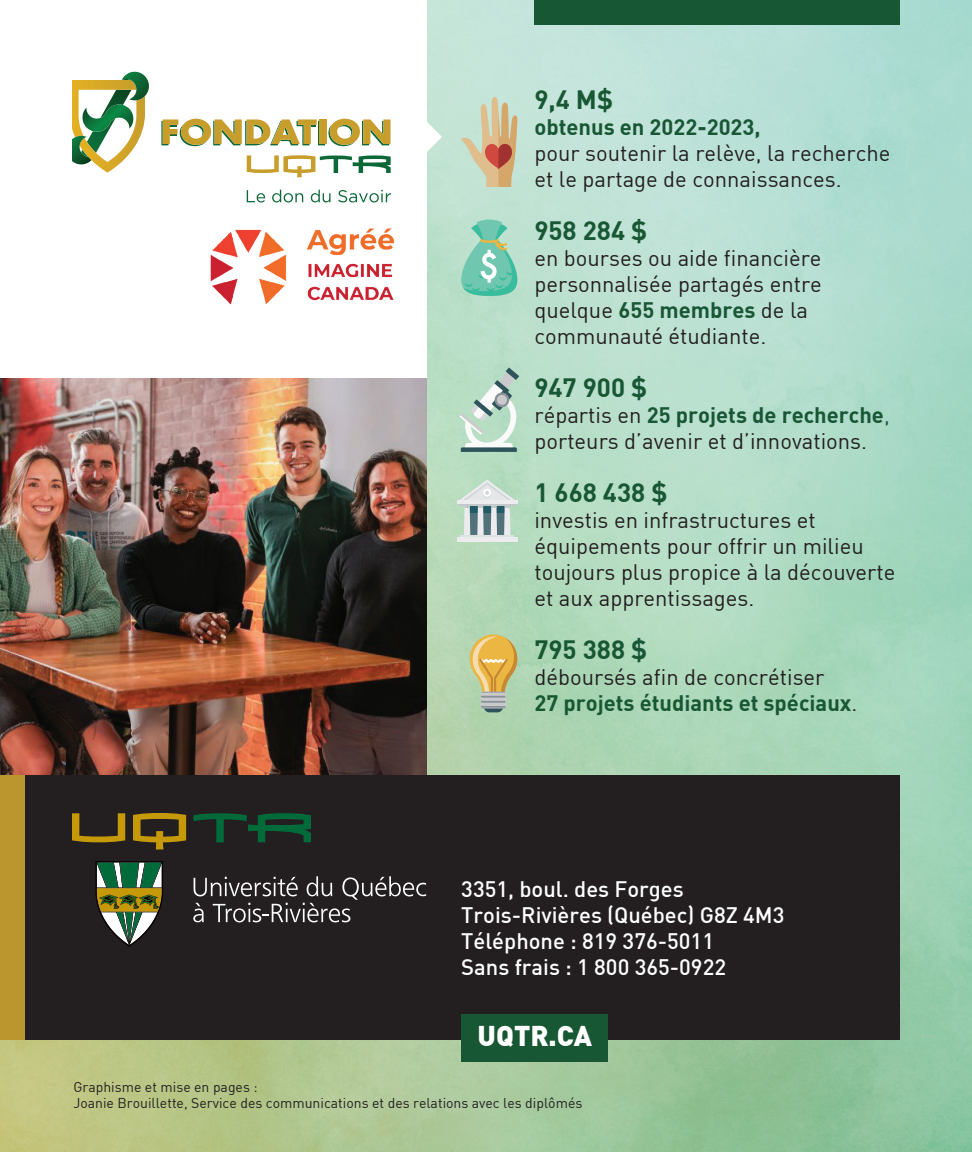
<style>
.page{position:relative;width:972px;height:1152px;background:#fff}
.page>*{position:absolute;margin:0;border:0;box-sizing:border-box;transform-origin:0 0}
.t1{font:900 28px "DIN";color:#fff}
.t2{font:700 26px "DIN";color:#185734}
.t3{font:22px/26px "DIN";color:#231f20}
.t4{font:500 22px/26px "DIN";color:#fff}
.t5{font:700 22px/26px "DIN";color:#185734}
.t6{font:14px/16px "DIN";color:#231f20}
.s1{font-weight:700;color:#185734}
.s2{color:#185734}
.s3{font-weight:400;color:#231f20}
</style>
<div class="page">
<img style="left:0;top:0;width:972px;height:1152px">
<div style="left:0;top:0;width:426px;height:378px;background:#fff"></div>
<img style="left:210px;top:228px;width:185px;height:77px">
<svg style="left:461px;top:97px;width:56px;height:90px;background:#ccbfa1"></svg>
<svg style="left:469px;top:634px;width:48px;height:78px;background:#d0be73"></svg>
<div style="left:482px;top:692px;width:23px;height:17px;background:#9da4a9"></div>
<hr style="left:482px;top:694px;width:23px;height:3px;background:#8a9298">
<hr style="left:480px;top:693px;width:27px;height:3px;background:#cacacc">
<hr style="left:482px;top:699px;width:23px;height:3px;background:#8a9298">
<hr style="left:480px;top:698px;width:27px;height:3px;background:#cacacc">
<hr style="left:482px;top:704px;width:23px;height:3px;background:#8a9298">
<hr style="left:480px;top:703px;width:27px;height:3px;background:#cacacc">
<svg style="left:460px;top:220px;width:59px;height:76px;background:#8bd0b8"></svg>
<svg style="left:459px;top:367px;width:60px;height:85px"></svg>
<div style="left:460px;top:536px;width:54px;height:5px;background:#dee2e4"></div>
<div style="left:457px;top:537px;width:60px;height:5px;background:#ececee"></div>
<svg style="left:459px;top:480px;width:56px;height:56px;background:#b2c7c1"></svg>
<hr style="left:459px;top:501px;width:56px;height:4px;background:#c3c8cc">
<hr style="left:457px;top:501px;width:60px;height:3px;background:#ececee">
<div style="left:534px;top:0;width:366px;height:24px;background:#185734"></div>
<svg style="left:426px;top:121px;width:16px;height:32px"></svg>
<img style="left:0;top:378px;width:426px;height:397px">
<svg style="left:247px;top:155px;width:144px;height:22px"></svg>
<svg style="left:72px;top:72px;width:77px;height:101px"></svg>
<svg style="left:161px;top:119px;width:230px;height:27px"></svg>
<svg style="left:247px;top:190px;width:18px;height:13px"></svg>
<svg style="left:272px;top:190px;width:31px;height:13px"></svg>
<svg style="left:311px;top:190px;width:20px;height:12px"></svg>
<svg style="left:338px;top:190px;width:53px;height:13px"></svg>
<div style="left:0;top:775px;width:900px;height:265px;background:#231f20"></div>
<svg style="left:193px;top:876px;width:233px;height:46px"></svg>
<svg style="left:95px;top:861px;width:68px;height:85px"></svg>
<svg style="left:72px;top:814px;width:53px;height:28px"></svg>
<svg style="left:133px;top:814px;width:53px;height:36px"></svg>
<svg style="left:193px;top:814px;width:118px;height:28px"></svg>
<div style="left:461px;top:1014px;width:147px;height:48px;background:#185734"></div>
<div style="left:0;top:775px;width:24px;height:265px;background:#bb952e"></div>
<p class="t2" style="left:534px;top:82px;width:80px">9,4 M$</p>
<p class="t5" style="left:534px;top:113px;width:228px">obtenus en 2022-2023,</p>
<p class="t3" style="left:534px;top:139px;width:358px">pour soutenir la relève, la recherche et le partage de connaissances.</p>
<p class="t2" style="left:534px;top:213px;width:114px">958 284 $</p>
<p class="t3" style="left:534px;top:244px;width:289px">en bourses ou aide financière personnalisée partagés entre quelque <span class="s1">655 membres</span> de la communauté étudiante.</p>
<p class="t2" style="left:534px;top:370px;width:114px">947 900 $</p>
<p class="t3" style="left:534px;top:401px;width:357px">répartis en <span class="s1">25 projets de recherche</span><span class="s2">, </span>porteurs d’avenir et d’innovations.</p>
<p class="t2" style="left:534px;top:475px;width:135px">1 668 438 $</p>
<p class="t3" style="left:534px;top:506px;width:363px">investis en infrastructures et équipements pour offrir un milieu toujours plus propice à la découverte et aux apprentissages.</p>
<p class="t2" style="left:534px;top:632px;width:114px">795 388 $</p>
<p class="t5" style="left:534px;top:663px;width:325px"><span class="s3">déboursés afin de concrétiser<br></span>27 projets étudiants et spéciaux<span class="s3">.</span></p>
<p class="t4" style="left:461px;top:875px;width:325px">3351, boul. des Forges<br>Trois-Rivières (Québec) G8Z 4M3<br>Téléphone : 819 376-5011<br>Sans frais : 1 800 365-0922</p>
<p class="t1" style="left:478px;top:1017px;width:116px">UQTR.CA</p>
<p class="t6" style="left:73px;top:1079px;width:510px">Graphisme et mise en pages :<br>Joanie Brouillette, Service des communications et des relations avec les diplômés</p>
</div>
